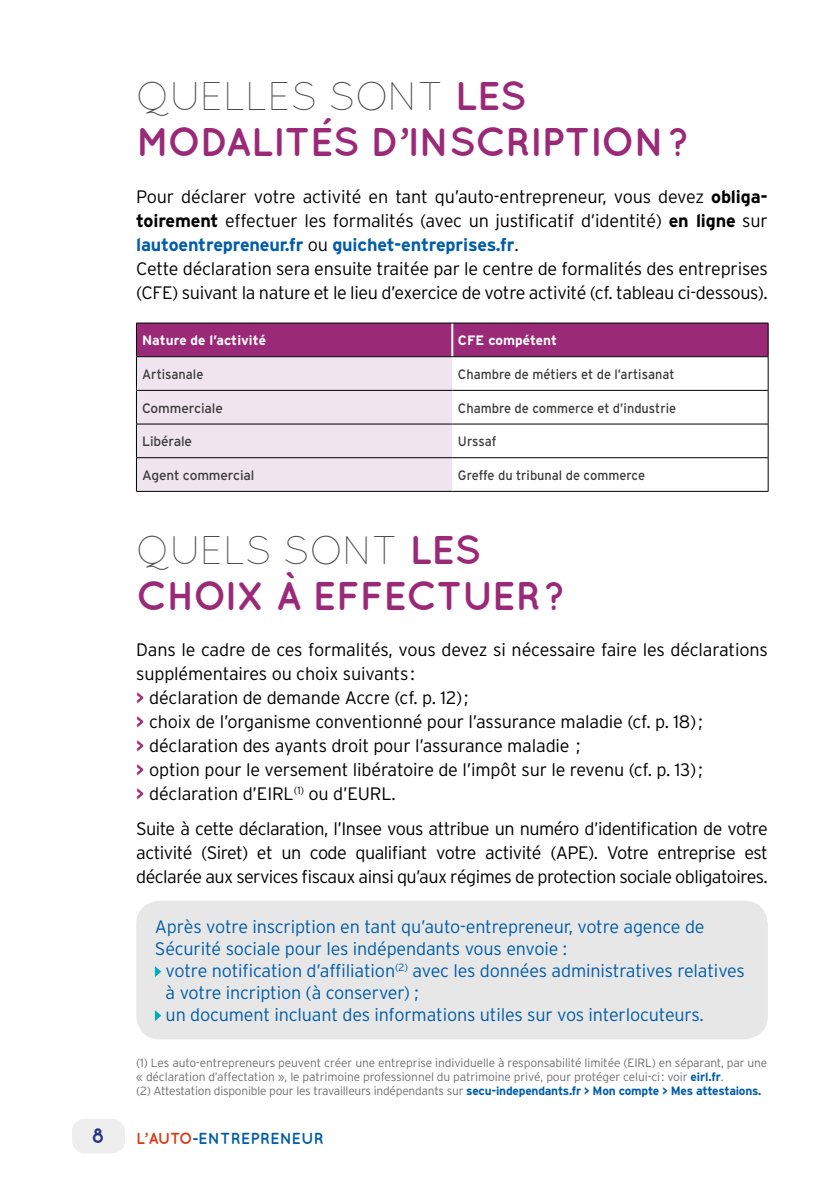
<style>
.page{position:relative;width:840px;height:1191px;background:#fff}
.page>*{position:absolute;margin:0;border:0;box-sizing:border-box;transform-origin:0 0}
.t1{font:700 40px/46px "Quicksand";letter-spacing:-.015em;color:#9a2977}
.t2{font:700 21.2px "Quicksand";color:#283583}
.t3{font:300 18px/24px "Interstate";letter-spacing:-.01em;color:#000}
.t4{font:300 18px "Interstate";letter-spacing:-.01em;color:#005da9}
.t5{font:700 16px "Quicksand";letter-spacing:.01em;color:#005da9}
.t6{font:13.6px "Interstate";color:#3c3c3b;scale:.94 1}
.t7{font:13.6px "Interstate";color:#3c3c3b}
.t8{font:700 13.6px "Interstate";color:#fff}
.t9{font:300 12px/14px "Interstate";letter-spacing:-.01em;color:#706f6f}
.s1{font-weight:300;color:#4a4a49}
.s2{font-weight:700}
.s3{font-weight:700;color:#005da9}
.s4{font-weight:700;color:#9a2977}
.s5{color:#d53c16}
</style>
<div class="page">
<div style="left:72px;top:1119px;width:53px;height:34px;background:#eee;border-radius:13px"></div>
<div style="left:137px;top:324px;width:630px;height:32px;background:#9a2977"></div>
<div style="left:137px;top:357px;width:315px;height:134px;background:#f0e4ef"></div>
<svg style="left:452px;top:357px;width:315px;height:134px"></svg>
<hr style="left:451px;top:323px;width:2px;height:33px;background:#fff">
<hr style="left:136px;top:356px;width:316px;height:1px;background:#000">
<hr style="left:452px;top:356px;width:316px;height:1px;background:#000">
<hr style="left:136px;top:323px;width:316px;height:1px;background:#000">
<hr style="left:136px;top:323px;width:1px;height:33px;background:#000">
<hr style="left:452px;top:323px;width:316px;height:1px;background:#000">
<hr style="left:767px;top:323px;width:1px;height:33px;background:#000">
<hr style="left:136px;top:357px;width:1px;height:33px;background:#000">
<hr style="left:767px;top:357px;width:1px;height:33px;background:#000">
<hr style="left:136px;top:390px;width:316px;height:1px;background:#000">
<hr style="left:136px;top:390px;width:1px;height:34px;background:#000">
<hr style="left:452px;top:390px;width:316px;height:1px;background:#000">
<hr style="left:767px;top:390px;width:1px;height:34px;background:#000">
<hr style="left:136px;top:424px;width:316px;height:1px;background:#000">
<hr style="left:136px;top:424px;width:1px;height:33px;background:#000">
<hr style="left:452px;top:424px;width:316px;height:1px;background:#000">
<hr style="left:767px;top:424px;width:1px;height:33px;background:#000">
<hr style="left:136px;top:457px;width:316px;height:1px;background:#000">
<hr style="left:136px;top:458px;width:1px;height:33px;background:#000">
<hr style="left:452px;top:457px;width:316px;height:1px;background:#000">
<hr style="left:767px;top:458px;width:1px;height:33px;background:#000">
<hr style="left:136px;top:491px;width:316px;height:1px;background:#000">
<hr style="left:452px;top:491px;width:316px;height:1px;background:#000">
<div style="left:136px;top:900px;width:631px;height:139px;background:#e8e7e7;border-radius:24px"></div>
<svg style="left:155px;top:966px;width:6px;height:11px"></svg>
<svg style="left:155px;top:1010px;width:6px;height:11px"></svg>
<h1 class="t1" style="left:136px;top:72px;width:554px"><span class="s1">QUELLES SONT</span> LES<br>MODALITÉS D’INSCRIPTION?</h1>
<p class="t3" style="left:136px;top:184px;width:633px">Pour déclarer votre activité en tant qu’auto-entrepreneur, vous devez <span class="s2">obliga&shy;toirement</span> effectuer les formalités (avec un justificatif d’identité) <span class="s2">en ligne</span> sur <span class="s3">lautoentrepreneur.fr</span> ou <span class="s3">guichet-entreprises.fr</span>.<br>Cette déclaration sera ensuite traitée par le centre de formalités des entreprises (CFE) suivant la nature et le lieu d’exercice de votre activité (cf. tableau ci-dessous).</p>
<p class="t8" style="left:142px;top:333px;width:125px">Nature de l’activité</p>
<p class="t8" style="left:457px;top:333px;width:100px">CFE compétent</p>
<p class="t6" style="left:142px;top:366px;width:67px">Artisanale</p>
<p class="t6" style="left:457px;top:366px;width:232px">Chambre de métiers et de l’artisanat</p>
<p class="t7" style="left:142px;top:400px;width:82px">Commerciale</p>
<p class="t6" style="left:457px;top:400px;width:233px">Chambre de commerce et d’industrie</p>
<p class="t7" style="left:142px;top:434px;width:51px">Libérale</p>
<p class="t6" style="left:457px;top:434px;width:42px">Urssaf</p>
<p class="t7" style="left:142px;top:467px;width:114px">Agent commercial</p>
<p class="t6" style="left:457px;top:467px;width:200px">Greffe du tribunal de commerce</p>
<h1 class="t1" style="left:136px;top:525px;width:431px"><span class="s1">QUELS SONT</span> LES<br>CHOIX À EFFECTUER?</h1>
<p class="t3" style="left:136px;top:638px;width:632px">Dans le cadre de ces formalités, vous devez si nécessaire faire les déclarations supplémentaires ou choix suivants:<br><span class="s4">&gt;</span> déclaration de demande Accre (cf. p. 12);<br><span class="s4">&gt;</span> choix de l’organisme conventionné pour l’assurance maladie (cf. p. 18);<br><span class="s4">&gt;</span> déclaration des ayants droit pour l’assurance maladie ;<br><span class="s4">&gt;</span> option pour le versement libératoire de l’impôt sur le revenu (cf. p. 13);<br><span class="s4">&gt;</span> déclaration d’EIRL<sup>(1)</sup> ou d’EURL.</p>
<p class="t3" style="left:136px;top:816px;width:632px;text-align:justify">Suite à cette déclaration, l’Insee vous attribue un numéro d’identification de votre activité (Siret) et un code qualifiant votre activité (APE). Votre entreprise est déclarée aux services fiscaux ainsi qu’aux régimes de protection sociale obligatoires.</p>
<p class="t4" style="left:155px;top:916px;width:551px">Après votre inscription en tant qu’auto-entrepreneur, votre agence de</p>
<p class="t4" style="left:155px;top:938px;width:413px">Sécurité sociale pour les indépendants vous envoie :</p>
<p class="t4" style="left:165px;top:960px;width:580px">votre notification d’affiliation<sup>(2)</sup> avec les données administratives relatives</p>
<p class="t4" style="left:165px;top:982px;width:254px">à votre incription (à conserver) ;</p>
<p class="t4" style="left:165px;top:1004px;width:539px">un document incluant des informations utiles sur vos interlocuteurs.</p>
<p class="t9" style="left:136px;top:1055px;width:632px">(1) Les auto-entrepreneurs peuvent créer une entreprise individuelle à responsabilité limitée (EIRL) en séparant, par une « déclaration d’affectation », le patrimoine professionnel du patrimoine privé, pour protéger celui-ci: voir <span class="s3">eirl.fr</span>.<br>(2) Attestation disponible pour les travailleurs indépendants sur <span class="s3">secu-independants.fr &gt; Mon compte &gt; Mes attestaions.</span></p>
<p class="t2" style="left:92px;top:1122px;width:15px">8</p>
<p class="t5" style="left:136px;top:1128px;width:189px"><span class="s5">L’ AUTO</span>-ENTREPRENEUR</p>
</div>
